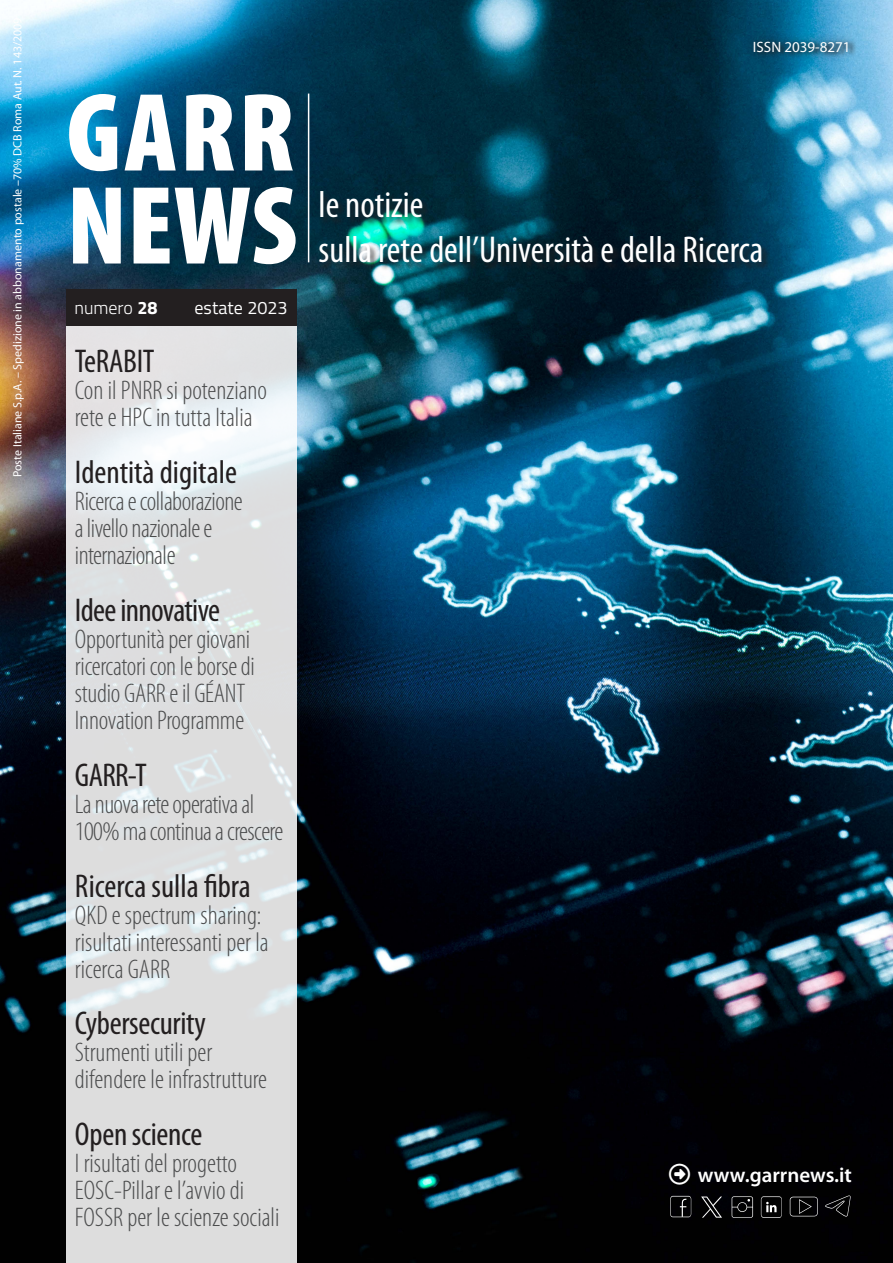
<style>
.page{position:relative;width:893px;height:1263px;background:#fff}
.page>*{position:absolute;margin:0;border:0;box-sizing:border-box;transform-origin:0 0}
.t1{font:900 condensed 112.5px "Myriad Pro";letter-spacing:.01em;color:#fff}
.t2{font:condensed 37.5px "Myriad Pro";color:#fff}
.CopertinaTitolo{font:condensed 33px "Myriad Pro";letter-spacing:-.015em;color:#231f20}
.CopertinaTesto{font:condensed 33px "Myriad Pro";letter-spacing:-.01em;color:#231f20}
.CopertinaTesto-2{font:300 condensed 27px/27px "Myriad Pro";color:#4b4c4d}
.CopertinaTitolo-2{font:300 condensed 27px/27px "Myriad Pro";letter-spacing:-.01em;color:#4b4c4d}
.CopertinaTesto-3{font:300 condensed 27px/27px "Myriad Pro";letter-spacing:-.02em;color:#4b4c4d}
.t3{font:600 21px "Myriad Pro";color:#fff}
.t4{font:18px "Titillium Web";color:#fff}
.t5{font:300 18px "Titillium Web";color:#fff}
.t6{font:15px "Myriad Pro";color:#fff}
.t7{font:12px "Myriad Pro";color:#fff}
.s1{font-weight:700}
</style>
<div class="page">
<img style="left:0;top:0;width:893px;height:1263px">
<hr style="left:308px;top:94px;width:1px;height:168px;background:#fff">
<div style="left:319px;top:192px;width:451px;height:79px;background:#231f20;opacity:.75"></div>
<svg style="left:66px;top:325px;width:230px;height:938px;background:#dfe1e2"></svg>
<div style="left:66px;top:289px;width:230px;height:36px;background:#231f20"></div>
<svg style="left:743px;top:31px;width:116px;height:33px;background:#206e92"></svg>
<svg style="left:732px;top:1196px;width:21px;height:22px"></svg>
<svg style="left:790px;top:1197px;width:28px;height:19px"></svg>
<svg style="left:670px;top:1196px;width:21px;height:21px"></svg>
<svg style="left:761px;top:1196px;width:21px;height:22px"></svg>
<svg style="left:825px;top:1195px;width:26px;height:21px"></svg>
<svg style="left:701px;top:1196px;width:21px;height:22px"></svg>
<svg style="left:669px;top:1163px;width:21px;height:22px"></svg>
<p class="t7" style="left:10px;top:477px;width:461px;rotate:-90deg">Poste Italiane S.p.A. – Spedizione in abbonamento postale –70% DCB Roma Aut. N. 143/2009</p>
<p class="t1" style="left:67px;top:70px;width:229px">GARR</p>
<p class="t1" style="left:67px;top:163px;width:232px">NEWS</p>
<p class="t5" style="left:74px;top:294px;width:85px">numero <span class="s1">28</span></p>
<p class="t4" style="left:195px;top:294px;width:95px">estate 2023</p>
<p class="t6" style="left:753px;top:38px;width:99px">ISSN 2039-8271</p>
<p class="t2" style="left:319px;top:182px;width:106px">le notizie</p>
<p class="t2" style="left:319px;top:227px;width:447px">sulla rete dell’Università e della Ricerca</p>
<p class="CopertinaTitolo" style="left:75px;top:341px;width:81px">TeRABIT</p>
<p class="CopertinaTesto-2" style="left:75px;top:378px;width:194px">Con il PNRR si potenziano rete e HPC in tutta Italia</p>
<p class="CopertinaTesto" style="left:75px;top:452px;width:164px">Identità digitale</p>
<p class="CopertinaTesto-3" style="left:75px;top:488px;width:169px">Ricerca e collaborazione a livello nazionale e internazionale</p>
<p class="CopertinaTitolo" style="left:75px;top:590px;width:147px">Idee innovative</p>
<p class="CopertinaTitolo-2" style="left:75px;top:626px;width:182px">Opportunità per giovani ricercatori con le borse di studio GARR e il GÉANT<br>Innovation Programme</p>
<p class="CopertinaTitolo" style="left:75px;top:755px;width:74px">GARR-T</p>
<p class="CopertinaTitolo-2" style="left:75px;top:791px;width:210px">La nuova rete operativa al<br>100% ma continua a crescere</p>
<p class="CopertinaTitolo" style="left:75px;top:866px;width:178px">Ricerca sulla fibra</p>
<p class="CopertinaTesto-2" style="left:75px;top:902px;width:195px">QKD e spectrum sharing: risultati interessanti per la ricerca GARR</p>
<p class="CopertinaTesto" style="left:75px;top:1003px;width:133px">Cybersecurity</p>
<p class="CopertinaTesto-2" style="left:75px;top:1039px;width:194px">Strumenti utili per difendere le infrastrutture</p>
<p class="CopertinaTesto" style="left:75px;top:1114px;width:129px">Open science</p>
<p class="CopertinaTesto-2" style="left:75px;top:1150px;width:206px">I risultati del progetto<br>EOSC-Pillar e l’avvio di<br>FOSSR per le scienze sociali</p>
<p class="t3" style="left:669px;top:1161px;width:184px">★ www.garrnews.it</p>
</div>
